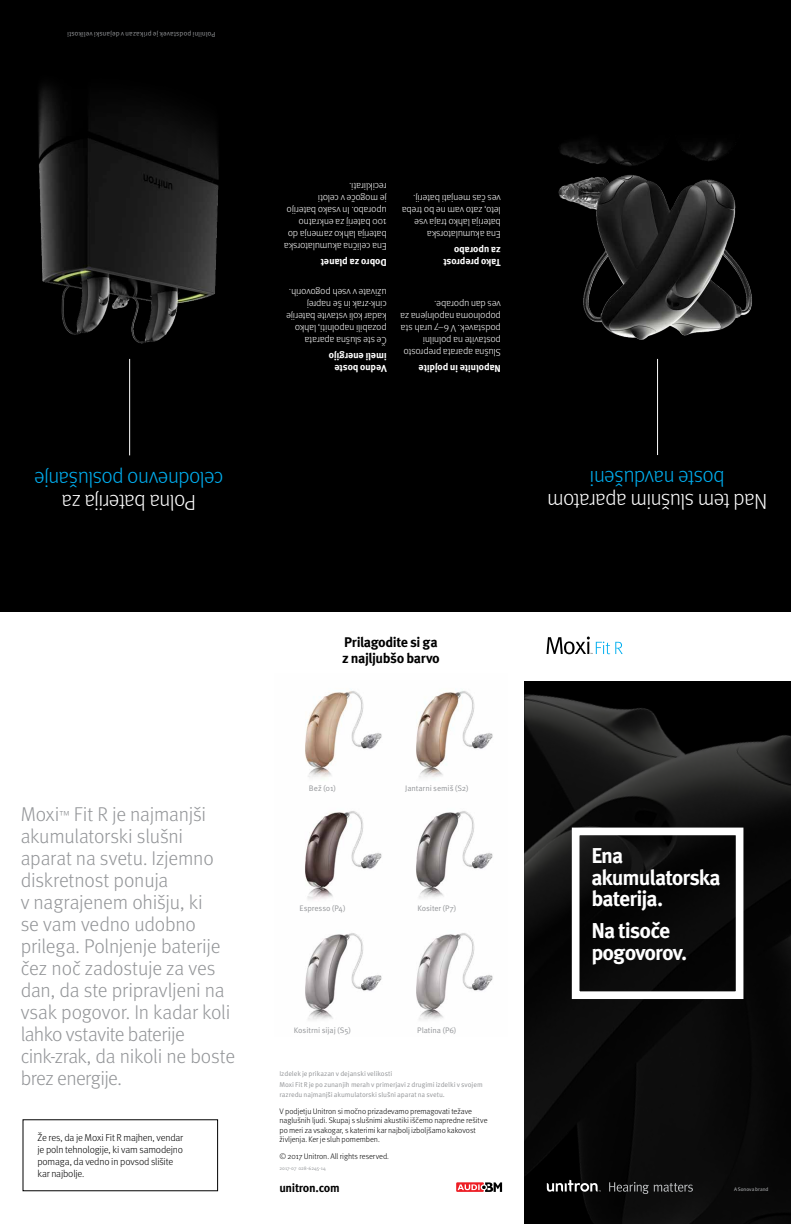
<style>
.page{position:relative;width:791px;height:1224px;background:#fff}
.page>*{position:absolute;margin:0;border:0;box-sizing:border-box;transform-origin:0 0}
.t1{font:300 21.7px "Meta Pro";letter-spacing:-.035em;color:#fff}
.t2{font:300 21.7px "Meta Pro";letter-spacing:-.03em;color:#00aeef}
.t3{font:700 21.5px/21.5px "Meta Pro";letter-spacing:-.045em;color:#fff}
.t4{font:300 20px/22px "Meta Pro";letter-spacing:-.015em;color:#939598}
.t5{font:700 14px/16px "Meta Pro";letter-spacing:-.035em;color:#000}
.t6{font:700 12px "Meta Pro";letter-spacing:-.025em;color:#000}
.t7{font:300 10px/12px "Meta Pro";letter-spacing:-.02em;color:#fff}
.t8{font:300 10px/12px "Meta Pro";letter-spacing:-.02em;color:#000}
.t9{font:700 10px/12px "Meta Pro";letter-spacing:-.02em;color:#fff}
.t10{font:300 8px/9.6px "Meta Pro";letter-spacing:-.01em;color:#000}
.t11{font:8px "Meta Pro Norm";letter-spacing:-.01em;color:#939598}
.t12{font:7px/11.4px "Meta Pro Norm";letter-spacing:-.01em;color:#939598}
.t13{font:5.1px "Meta Pro Norm";letter-spacing:-.005em;color:#bcbec0}
.t14{font:5px "Meta Pro Norm";letter-spacing:-.01em;color:#939598}
.s1{font-size:11.7px}
</style>
<div class="page">
<div style="left:0;top:0;width:790px;height:612px;background:#000"></div>
<svg style="left:524px;top:681px;width:266px;height:543px;background:#0d0d0d"></svg>
<div style="left:571px;top:828px;width:172px;height:171px;border:8px solid #fff"></div>
<svg style="left:546px;top:1180px;width:54px;height:12px"></svg>
<svg style="left:609px;top:1182px;width:83px;height:12px"></svg>
<svg style="left:546px;top:637px;width:76px;height:17px"></svg>
<img style="left:416px;top:811px;width:77px;height:209px">
<img style="left:305px;top:811px;width:77px;height:209px">
<img style="left:305px;top:691px;width:77px;height:87px">
<img style="left:416px;top:691px;width:77px;height:87px">
<img style="left:38px;top:86px;width:181px;height:258px">
<hr style="left:129px;top:359px;width:1px;height:96px;background:#fff">
<hr style="left:657px;top:359px;width:1px;height:96px;background:#fff">
<img style="left:558px;top:141px;width:194px;height:262px">
<svg style="left:456px;top:1182px;width:46px;height:10px"></svg>
<p class="t12" style="left:215px;top:41px;width:150px;rotate:-180deg">Polnilni podstavek je prikazan v dejanski velikosti</p>
<h1 class="t2" style="left:223px;top:495px;width:191px;rotate:-180deg">celodnevno poslušanje</h1>
<h1 class="t1" style="left:196px;top:518px;width:136px;rotate:-180deg">Polna baterija za</h1>
<p class="t7" style="left:386px;top:253px;width:104px;rotate:-180deg">Ena celična akumulatorska baterija lahko zamenja do<br>100 baterij za enkratno uporabo. In vsako baterijo je mogoče v celoti reciklirati.</p>
<p class="t9" style="left:386px;top:270px;width:68px;rotate:-180deg">Dobro za planet</p>
<p class="t7" style="left:386px;top:347px;width:102px;rotate:-180deg">Če ste slušna aparata pozabili napolniti, lahko kadar koli vstavite baterije cink-zrak in še naprej uživate v vseh pogovorih.</p>
<p class="t9" style="left:386px;top:376px;width:59px;rotate:-180deg">Vedno boste imeli energijo</p>
<p class="t7" style="left:500px;top:241px;width:101px;rotate:-180deg">Ena akumulatorska baterija lahko traja vse leto, zato vam ne bo treba ves čas menjati baterij.</p>
<p class="t9" style="left:500px;top:270px;width:59px;rotate:-180deg">Tako preprost za uporabo</p>
<p class="t7" style="left:500px;top:359px;width:102px;rotate:-180deg">Slušna aparata preprosto postavite na polnilni podstavek. V 6–7 urah sta popolnoma napolnjena za ves dan uporabe.</p>
<p class="t9" style="left:500px;top:376px;width:84px;rotate:-180deg">Napolnite in pojdite</p>
<h1 class="t2" style="left:724px;top:494px;width:137px;rotate:-180deg">boste navdušeni</h1>
<h1 class="t1" style="left:767px;top:517px;width:222px;rotate:-180deg">Nad tem slušnim aparatom</h1>
<h3 class="t5" style="left:342px;top:633px;width:99px">Prilagodite si ga z najljubšo barvo</h3>
<p class="t4" style="left:21px;top:802px;width:216px">Moxi<span class="s1">™</span> Fit R je najmanjši akumulatorski slušni aparat na svetu. Izjemno diskretnost ponuja<br>v nagrajenem ohišju, ki<br>se vam vedno udobno prilega. Polnjenje baterije čez noč zadostuje za ves dan, da ste pripravljeni na vsak pogovor. In kadar koli lahko vstavite baterije cink‑zrak, da nikoli ne boste brez energije.</p>
<p class="t8" style="left:37px;top:1131px;width:147px">Že res, da je Moxi Fit R majhen, vendar je poln tehnologije, ki vam samodejno pomaga, da vedno in povsod slišite kar najbolje.</p>
<p class="t11" style="left:309px;top:782px;width:29px">Bež (01)</p>
<p class="t11" style="left:405px;top:782px;width:65px">Jantarni semiš (S2)</p>
<p class="t11" style="left:299px;top:902px;width:48px">Espresso (P4)</p>
<p class="t11" style="left:417px;top:902px;width:40px">Kositer (P7)</p>
<p class="t11" style="left:294px;top:1024px;width:59px">Kositrni sijaj (S5)</p>
<p class="t11" style="left:417px;top:1024px;width:41px">Platina (P6)</p>
<p class="t12" style="left:279px;top:1067px;width:205px">Izdelek je prikazan v dejanski velikosti<br>Moxi Fit R je po zunanjih merah v primerjavi z drugimi izdelki v svojem</p>
<p class="t12" style="left:279px;top:1088px;width:167px">razredu najmanjši akumulatorski slušni aparat na svetu.</p>
<p class="t10" style="left:279px;top:1106px;width:209px">V podjetju Unitron si močno prizadevamo premagovati težave naglušnih ljudi. Skupaj s slušnimi akustiki iščemo napredne rešitve po meri za vsakogar, s katerimi kar najbolj izboljšamo kakovost življenja. Ker je sluh pomemben.</p>
<p class="t10" style="left:279px;top:1151px;width:111px">© 2017 Unitron. All rights reserved.</p>
<p class="t6" style="left:279px;top:1178px;width:62px">unitron.com</p>
<p class="t14" style="left:279px;top:1165px;width:48px">2017-07 028-6245-14</p>
<h2 class="t3" style="left:591px;top:843px;width:131px">Ena akumulatorska baterija.</h2>
<h2 class="t3" style="left:591px;top:919px;width:97px">Na tisoče pogovorov.</h2>
<p class="t13" style="left:733px;top:1186px;width:36px">A Sonova brand</p>
</div>
